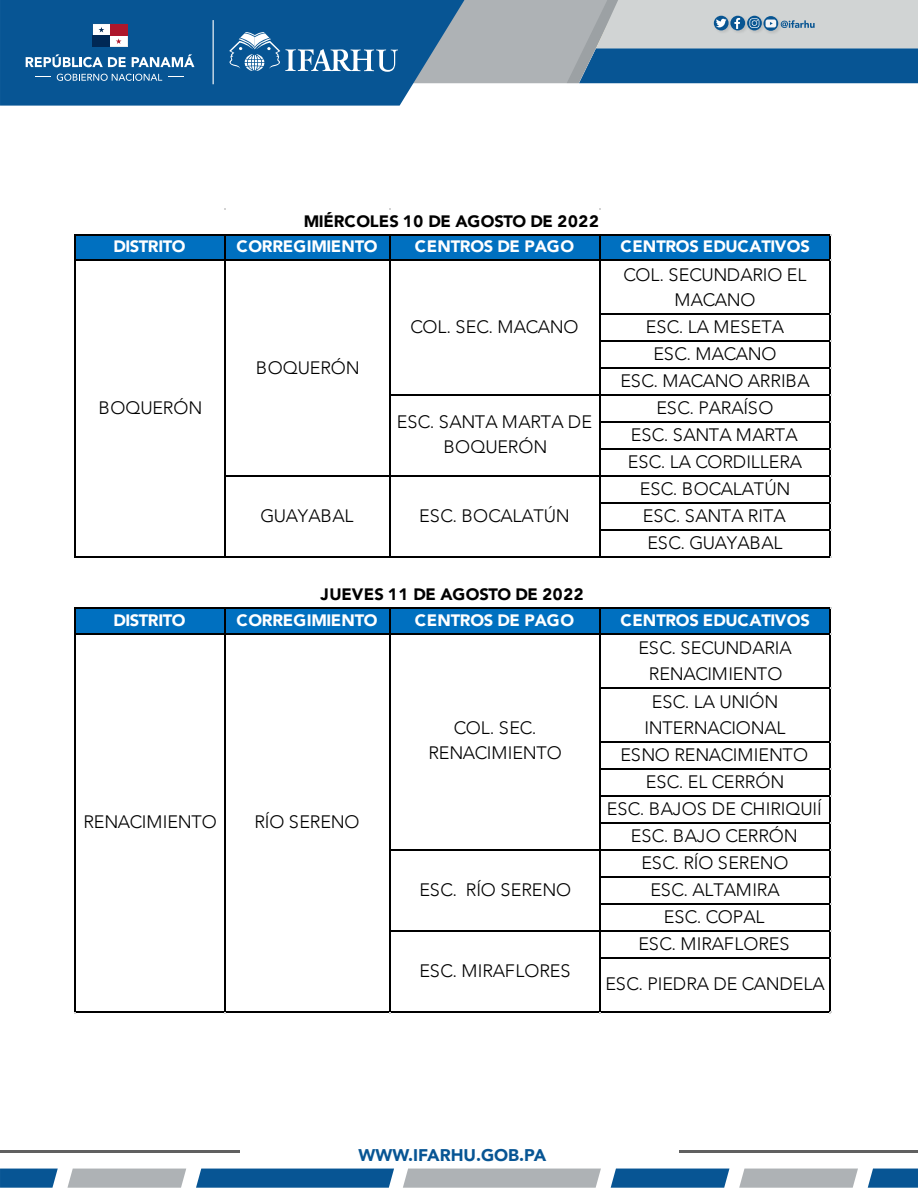
<style>
.page{position:relative;width:918px;height:1188px;background:#fff}
.page>*{position:absolute;margin:0;border:0;box-sizing:border-box;transform-origin:0 0}
.t1{font:300 18px/26.8px "Avenir";letter-spacing:-.01em;color:#000;text-align:center}
.t2{font:900 16.95px "Avenir";color:#075594}
.t3{font:900 16.5px "Avenir";letter-spacing:-.015em;color:#fff}
.t4{font:900 16.5px "Avenir";letter-spacing:.005em;color:#000}
</style>
<div class="page">
<hr style="left:0;top:1150px;width:918px;height:3px;background:#606060">
<svg style="left:403px;top:1169px;width:198px;height:19px;background:#b1b5b8"></svg>
<svg style="left:611px;top:1169px;width:118px;height:19px;background:#145e99"></svg>
<svg style="left:739px;top:1169px;width:119px;height:19px;background:#b2b6b9"></svg>
<svg style="left:868px;top:1169px;width:50px;height:19px"></svg>
<svg style="left:196px;top:1169px;width:198px;height:19px;background:#115c98"></svg>
<svg style="left:67px;top:1169px;width:119px;height:19px;background:#b2b6b9"></svg>
<svg style="left:0;top:1169px;width:58px;height:19px"></svg>
<svg style="left:0;top:0;width:464px;height:106px;background:#155e9a"></svg>
<div style="left:240px;top:1120px;width:438px;height:39px;background:#fff"></div>
<svg style="left:26px;top:54px;width:100px;height:13px"></svg>
<svg style="left:132px;top:54px;width:62px;height:13px"></svg>
<svg style="left:35px;top:76px;width:16px;height:1px"></svg>
<svg style="left:168px;top:76px;width:16px;height:1px"></svg>
<svg style="left:57px;top:74px;width:105px;height:7px"></svg>
<svg style="left:93px;top:24px;width:34px;height:23px"></svg>
<hr style="left:213px;top:20px;width:1px;height:64px;background:#fff">
<svg style="left:229px;top:0;width:689px;height:83px;background:#668eae"></svg>
<div style="left:74px;top:234px;width:756px;height:27px;background:#0070c0"></div>
<div style="left:74px;top:608px;width:756px;height:26px;background:#0070c0"></div>
<hr style="left:76px;top:234px;width:754px;height:2px;background:#000">
<hr style="left:76px;top:260px;width:754px;height:1px;background:#000">
<hr style="left:601px;top:314px;width:229px;height:1px;background:#000">
<hr style="left:601px;top:340px;width:229px;height:2px;background:#000">
<hr style="left:601px;top:368px;width:229px;height:1px;background:#000">
<hr style="left:391px;top:394px;width:439px;height:2px;background:#000">
<hr style="left:601px;top:422px;width:229px;height:1px;background:#000">
<hr style="left:601px;top:448px;width:229px;height:2px;background:#000">
<hr style="left:226px;top:476px;width:604px;height:1px;background:#000">
<hr style="left:601px;top:502px;width:229px;height:2px;background:#000">
<hr style="left:601px;top:530px;width:229px;height:1px;background:#000">
<hr style="left:74px;top:234px;width:2px;height:324px;background:#000">
<hr style="left:224px;top:236px;width:2px;height:322px;background:#000">
<hr style="left:389px;top:236px;width:2px;height:322px;background:#000">
<hr style="left:599px;top:236px;width:2px;height:322px;background:#000">
<hr style="left:76px;top:556px;width:754px;height:2px;background:#000">
<hr style="left:829px;top:236px;width:1px;height:322px;background:#000">
<hr style="left:76px;top:608px;width:754px;height:1px;background:#000">
<hr style="left:76px;top:633px;width:754px;height:1px;background:#000">
<hr style="left:601px;top:687px;width:229px;height:1px;background:#000">
<hr style="left:601px;top:741px;width:229px;height:1px;background:#000">
<hr style="left:601px;top:768px;width:229px;height:2px;background:#000">
<hr style="left:601px;top:795px;width:229px;height:1px;background:#000">
<hr style="left:601px;top:822px;width:229px;height:2px;background:#000">
<hr style="left:391px;top:849px;width:439px;height:1px;background:#000">
<hr style="left:601px;top:876px;width:229px;height:2px;background:#000">
<hr style="left:601px;top:903px;width:229px;height:1px;background:#000">
<hr style="left:391px;top:930px;width:439px;height:2px;background:#000">
<hr style="left:601px;top:957px;width:229px;height:1px;background:#000">
<hr style="left:74px;top:608px;width:2px;height:404px;background:#000">
<hr style="left:224px;top:609px;width:2px;height:403px;background:#000">
<hr style="left:389px;top:609px;width:2px;height:403px;background:#000">
<hr style="left:599px;top:609px;width:2px;height:403px;background:#000">
<hr style="left:76px;top:1011px;width:754px;height:1px;background:#000">
<hr style="left:829px;top:609px;width:1px;height:403px;background:#000">
<p class="t4" style="left:304px;top:207px;width:296px">MIÉRCOLES 10 DE AGOSTO DE 2022</p>
<p class="t3" style="left:113px;top:232px;width:74px">DISTRITO</p>
<p class="t3" style="left:236px;top:232px;width:143px">CORREGIMIENTO</p>
<p class="t3" style="left:415px;top:232px;width:161px">CENTROS DE PAGO</p>
<p class="t3" style="left:620px;top:232px;width:191px">CENTROS EDUCATIVOS</p>
<p class="t1" style="left:620px;top:261px;width:191px">COL. SECUNDARIO EL<br>MACANO<br>ESC. LA MESETA<br>ESC. MACANO<br>ESC. MACANO ARRIBA<br>ESC. PARAÍSO<br>ESC. SANTA MARTA<br>ESC. LA CORDILLERA<br>ESC. BOCALATÚN<br>ESC. SANTA RITA<br>ESC. GUAYABAL</p>
<p class="t1" style="left:410px;top:313px;width:170px">COL. SEC. MACANO</p>
<p class="t1" style="left:256px;top:354px;width:106px">BOQUERÓN</p>
<p class="t1" style="left:98px;top:394px;width:106px">BOQUERÓN</p>
<p class="t1" style="left:397px;top:409px;width:197px;line-height:25.5px">ESC. SANTA MARTA DE<br>BOQUERÓN</p>
<p class="t1" style="left:260px;top:502px;width:95px">GUAYABAL</p>
<p class="t1" style="left:419px;top:502px;width:152px">ESC. BOCALATÚN</p>
<p class="t4" style="left:320px;top:580px;width:265px">JUEVES 11 DE AGOSTO DE 2022</p>
<p class="t3" style="left:113px;top:606px;width:74px">DISTRITO</p>
<p class="t3" style="left:236px;top:606px;width:143px">CORREGIMIENTO</p>
<p class="t3" style="left:415px;top:606px;width:161px">CENTROS DE PAGO</p>
<p class="t3" style="left:620px;top:606px;width:191px">CENTROS EDUCATIVOS</p>
<p class="t1" style="left:638px;top:635px;width:155px;line-height:25.5px">ESC. SECUNDARIA<br>RENACIMIENTO</p>
<p class="t1" style="left:607px;top:688px;width:216px">ESC. LA UNIÓN<br>INTERNACIONAL<br>ESNO RENACIMIENTO<br>ESC. EL CERRÓN<br>ESC. BAJOS DE CHIRIQUIÍ<br>ESC. BAJO CERRÓN<br>ESC. RÍO SERENO<br>ESC. ALTAMIRA<br>ESC. COPAL<br>ESC. MIRAFLORES</p>
<p class="t1" style="left:605px;top:970px;width:221px">ESC. PIEDRA DE CANDELA</p>
<p class="t1" style="left:428px;top:715px;width:135px;line-height:25.5px">COL. SEC.<br>RENACIMIENTO</p>
<p class="t1" style="left:83px;top:808px;width:135px">RENACIMIENTO</p>
<p class="t1" style="left:254px;top:808px;width:107px">RÍO SERENO</p>
<p class="t1" style="left:419px;top:876px;width:153px">ESC. RÍO SERENO</p>
<p class="t1" style="left:419px;top:957px;width:153px">ESC. MIRAFLORES</p>
<p class="t2" style="left:359px;top:1141px;width:189px">WWW.IFARHU.GOB.PA</p>
</div>
